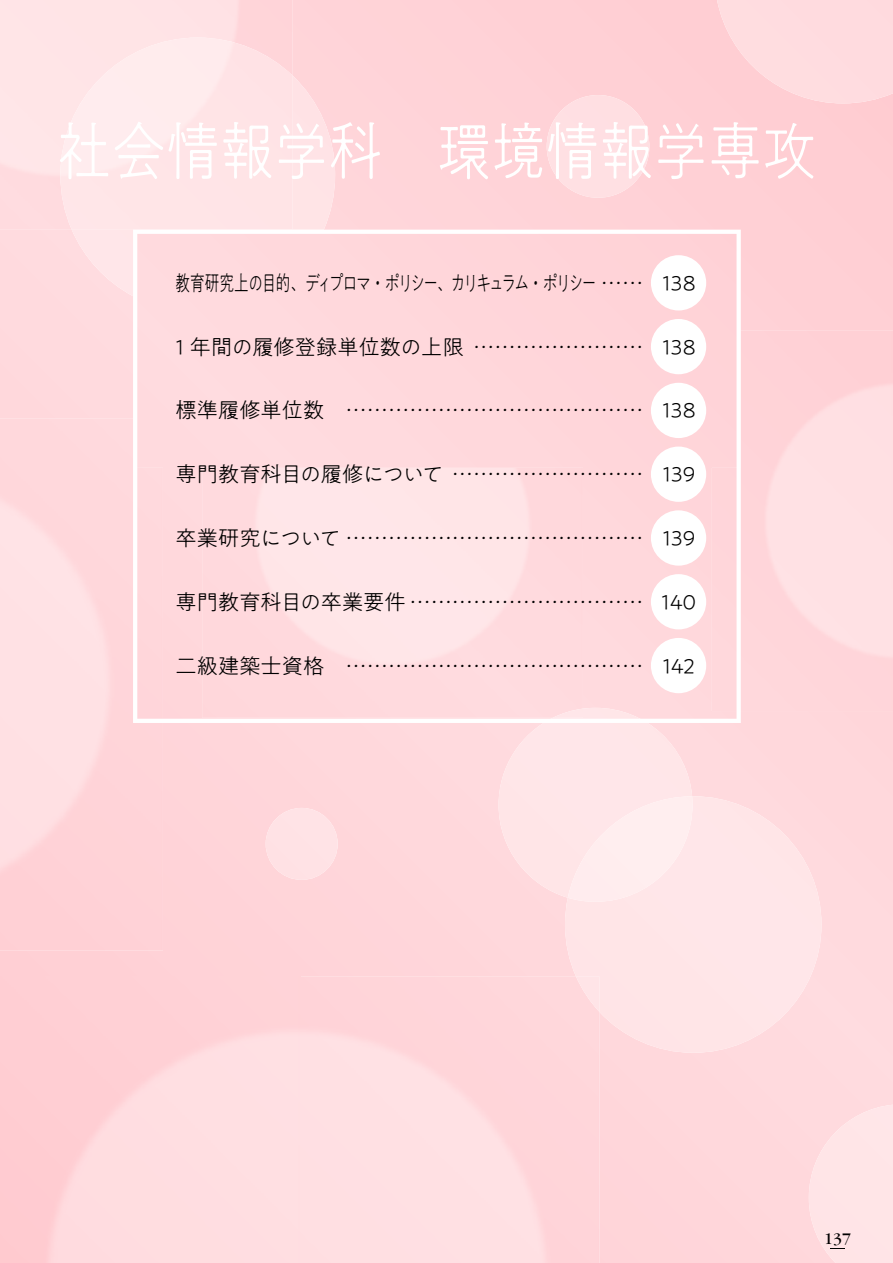
<style>
.page{position:relative;width:893px;height:1263px;background:#ffd5da}
.page>*{position:absolute;margin:0;border:0;box-sizing:border-box;transform-origin:0 0}
.t1{font:300 63.75px "PA1 Gothic Std N";color:#fff;scale:.85 1}
.t2{font:300 21.3px "PA1 Gothic Std N";letter-spacing:-.01em;color:#000}
.t3{font:300 21.3px "PA1 Gothic Std N";letter-spacing:-.095em;color:#000;scale:.69 1}
.t4{font:16.95px "Garamond";color:#000}
</style>
<div class="page">
<svg style="left:717px;top:0;width:176px;height:103px"></svg>
<img style="left:741px;top:330px;width:152px;height:381px">
<img style="left:0;top:977px;width:599px;height:286px">
<svg style="left:565px;top:796px;width:256px;height:257px"></svg>
<img style="left:576px;top:977px;width:23px;height:35px">
<svg style="left:499px;top:723px;width:193px;height:179px"></svg>
<div style="left:547px;top:95px;width:102px;height:103px;background:#ffe0e3;border-radius:51px"></div>
<svg style="left:71px;top:76px;width:264px;height:220px"></svg>
<img style="left:0;top:0;width:293px;height:229px">
<div style="left:60px;top:38px;width:233px;height:191px;background:#ffe5e7"></div>
<div style="left:266px;top:808px;width:72px;height:72px;background:#ffe2e5;border-radius:36px"></div>
<img style="left:0;top:418px;width:163px;height:533px">
<svg style="left:133px;top:230px;width:608px;height:493px;fill:#ffdade"></svg>
<svg style="left:809px;top:1105px;width:84px;height:158px"></svg>
<h1 class="t1" style="left:57px;top:116px;width:894px">社会情報学科　環境情報学専攻</h1>
<p class="t3" style="left:176px;top:271px;width:755px">教育研究上の目的、ディプロマ・ポリシー、カリキュラム・ポリシー …… 138</p>
<p class="t2" style="left:176px;top:335px;width:522px">1 年間の履修登録単位数の上限 …………………… 138</p>
<p class="t2" style="left:176px;top:399px;width:522px">標準履修単位数 …………………………………… 138</p>
<p class="t2" style="left:176px;top:462px;width:521px">専門教育科目の履修について ……………………… 139</p>
<p class="t2" style="left:176px;top:526px;width:521px">卒業研究について …………………………………… 139</p>
<p class="t2" style="left:176px;top:590px;width:522px">専門教育科目の卒業要件 …………………………… 140</p>
<p class="t2" style="left:176px;top:654px;width:521px">二級建築士資格 …………………………………… 142</p>
<p class="t4" style="left:824px;top:1229px;width:29px">137</p>
</div>
